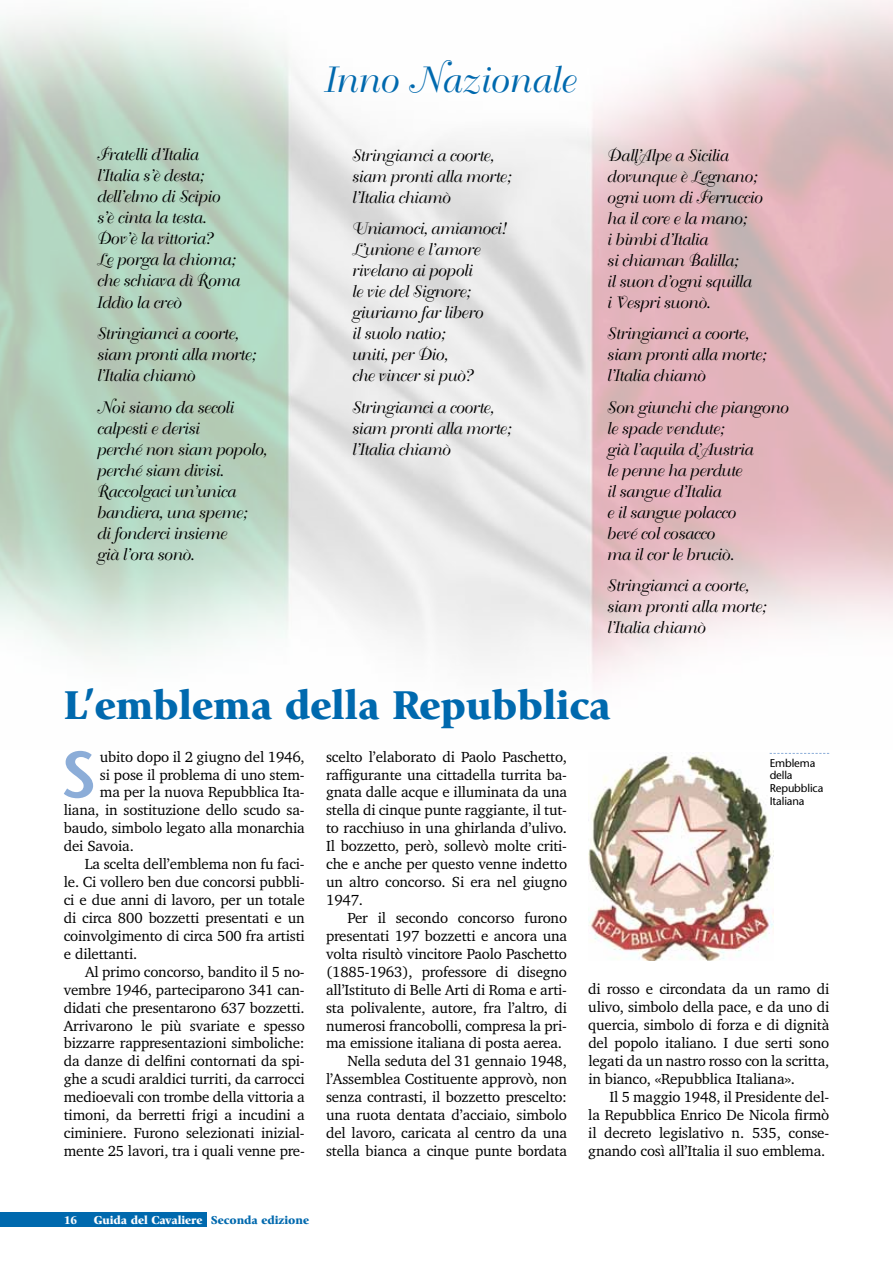
<style>
.page{position:relative;width:893px;height:1263px;background:#fff}
.page>*{position:absolute;margin:0;border:0;box-sizing:border-box;transform-origin:0 0}
.t1{font:600 65.55px "Stone Sans";color:#8cadd8}
.t2{font:900 42px "Giovanni";color:#0069ae}
.t3{font:36px "Bellevue";letter-spacing:.01em;color:#0069ae}
.t4{font:16.5px/21px "Bellevue";letter-spacing:-.01em;color:#000}
.t5{font:15px/18px "Charter IT Cby BT";letter-spacing:-.01em;color:#000;text-align:justify}
.t6{font:900 12px "Giovanni";color:#fff}
.t7{font:11.25px/12.8px "Stone Sans";letter-spacing:-.01em;color:#000}
.s1{color:#0069ae}
</style>
<div class="page">
<div style="left:0;top:1212px;width:207px;height:15px;background:#0069ae"></div>
<img style="left:588px;top:752px;width:186px;height:209px">
<svg style="left:770px;top:753px;width:59px;height:1px"></svg>
<p class="t4" style="left:96px;top:145px;width:145px">Fratelli d’Italia l’Italia s’è desta; dell’elmo di Scipio s’è cinta la testa.<br>Dov’è la vittoria?<br>Le porga la chioma; che schiava dì Roma<br>Iddìo la creò</p>
<p class="t4" style="left:96px;top:324px;width:160px">Stringiamci a coorte, siam pronti alla morte; l’Italia chiamò</p>
<p class="t4" style="left:96px;top:397px;width:171px">Noi siamo da secoli calpesti e derisi<br>perché non siam popolo, perché siam divisi.<br>Raccolgaci un’unica bandiera, una speme;<br>di fonderci insieme<br>già l’ora sonò.</p>
<h3 class="t3" style="left:322px;top:60px;width:253px">Inno Nazionale</h3>
<p class="t4" style="left:351px;top:145px;width:160px">Stringiamci a coorte, siam pronti alla morte; l’Italia chiamò</p>
<p class="t4" style="left:351px;top:219px;width:155px">Uniamoci, amiamoci!<br>L’unione e l’amore rivelano ai popoli<br>le vie del Signore; giuriamo far libero<br>il suolo natio;<br>uniti, per Dio,<br>che vincer si può?</p>
<p class="t4" style="left:351px;top:397px;width:160px">Stringiamci a coorte, siam pronti alla morte; l’Italia chiamò</p>
<p class="t4" style="left:606px;top:145px;width:157px">Dall’Alpe a Sicilia dovunque è Legnano; ogni uom di Ferruccio ha il core e la mano;<br>i bimbi d’Italia<br>si chiaman Balilla;<br>il suon d’ogni squilla<br>i Vespri suonò.</p>
<p class="t4" style="left:606px;top:324px;width:160px">Stringiamci a coorte, siam pronti alla morte; l’Italia chiamò</p>
<p class="t4" style="left:606px;top:397px;width:183px">Son giunchi che piangono le spade vendute;<br>già l’aquila d’Austria<br>le penne ha perdute<br>il sangue d’Italia<br>e il sangue polacco<br>bevé col cosacco<br>ma il cor le bruciò.</p>
<p class="t4" style="left:606px;top:576px;width:160px">Stringiamci a coorte, siam pronti alla morte; l’Italia chiamò</p>
<h2 class="t2" style="left:64px;top:679px;width:548px">L’emblema della Repubblica</h2>
<h1 class="t1" style="left:60px;top:734px;width:38px">S</h1>
<p class="t5" style="left:100px;top:747px;width:206px">ubito dopo il 2 giugno del 1946,</p>
<p class="t5" style="left:100px;top:765px;width:206px">si pose il problema di uno stem-</p>
<p class="t5" style="left:100px;top:783px;width:206px">ma per la nuova Repubblica Ita-</p>
<p class="t5" style="left:64px;top:801px;width:242px">liana, in sostituzione dello scudo sa-</p>
<p class="t5" style="left:64px;top:819px;width:242px">baudo, simbolo legato alla monarchia</p>
<p class="t5" style="left:64px;top:837px;width:72px">dei Savoia.</p>
<p class="t5" style="left:85px;top:855px;width:221px">La scelta dell’emblema non fu faci-</p>
<p class="t5" style="left:64px;top:873px;width:242px">le. Ci vollero ben due concorsi pubbli-</p>
<p class="t5" style="left:64px;top:890px;width:242px">ci e due anni di lavoro, per un totale</p>
<p class="t5" style="left:64px;top:908px;width:242px">di circa 800 bozzetti presentati e un</p>
<p class="t5" style="left:64px;top:926px;width:242px">coinvolgimento di circa 500 fra artisti</p>
<p class="t5" style="left:64px;top:944px;width:75px">e dilettanti.</p>
<p class="t5" style="left:85px;top:962px;width:221px">Al primo concorso, bandito il 5 no-</p>
<p class="t5" style="left:64px;top:980px;width:242px">vembre 1946, parteciparono 341 can-</p>
<p class="t5" style="left:64px;top:998px;width:242px">didati che presentarono 637 bozzetti.</p>
<p class="t5" style="left:64px;top:1016px;width:242px">Arrivarono le più svariate e spesso</p>
<p class="t5" style="left:64px;top:1034px;width:242px">bizzarre rappresentazioni simboliche:</p>
<p class="t5" style="left:64px;top:1052px;width:242px">da danze di delfini contornati da spi-</p>
<p class="t5" style="left:64px;top:1070px;width:242px">ghe a scudi araldici turriti, da carrocci</p>
<p class="t5" style="left:64px;top:1088px;width:242px">medioevali con trombe della vittoria a</p>
<p class="t5" style="left:64px;top:1106px;width:242px">timoni, da berretti frigi a incudini a</p>
<p class="t5" style="left:64px;top:1124px;width:242px">ciminiere. Furono selezionati inizial-</p>
<p class="t5" style="left:64px;top:1141px;width:242px">mente 25 lavori, tra i quali venne pre-</p>
<p class="t5" style="left:326px;top:747px;width:243px">scelto l’elaborato di Paolo Paschetto, raffigurante una cittadella turrita ba&shy;gnata dalle acque e illuminata da una stella di cinque punte raggiante, il tut&shy;to racchiuso in una ghirlanda d’ulivo.<br>Il bozzetto, però, sollevò molte criti&shy;che e anche per questo venne indetto un altro concorso. Si era nel giugno 1947.</p>
<p class="t5" style="left:347px;top:908px;width:221px">Per il secondo concorso furono</p>
<p class="t5" style="left:326px;top:926px;width:242px">presentati 197 bozzetti e ancora una</p>
<p class="t5" style="left:326px;top:944px;width:242px">volta risultò vincitore Paolo Paschetto</p>
<p class="t5" style="left:326px;top:962px;width:242px">(1885-1963), professore di disegno</p>
<p class="t5" style="left:326px;top:980px;width:242px">all’Istituto di Belle Arti di Roma e arti-</p>
<p class="t5" style="left:326px;top:998px;width:242px">sta polivalente, autore, fra l’altro, di</p>
<p class="t5" style="left:326px;top:1016px;width:242px">numerosi francobolli, compresa la pri-</p>
<p class="t5" style="left:326px;top:1034px;width:237px">ma emissione italiana di posta aerea.</p>
<p class="t5" style="left:347px;top:1052px;width:221px">Nella seduta del 31 gennaio 1948,</p>
<p class="t5" style="left:326px;top:1070px;width:242px">l’Assemblea Costituente approvò, non</p>
<p class="t5" style="left:326px;top:1088px;width:242px">senza contrasti, il bozzetto prescelto:</p>
<p class="t5" style="left:326px;top:1106px;width:242px">una ruota dentata d’acciaio, simbolo</p>
<p class="t5" style="left:326px;top:1124px;width:242px">del lavoro, caricata al centro da una</p>
<p class="t5" style="left:326px;top:1141px;width:242px">stella bianca a cinque punte bordata</p>
<p class="t7" style="left:770px;top:756px;width:55px">Emblema della<br>Repubblica<br>Italiana</p>
<p class="t5" style="left:588px;top:980px;width:242px">di rosso e circondata da un ramo di ulivo, simbolo della pace, e da uno di quercia, simbolo di forza e di dignità del popolo italiano. I due serti sono legati da un nastro rosso con la scritta, in bianco, «Repubblica Italiana».</p>
<p class="t5" style="left:588px;top:1087px;width:242px;text-indent:21px">Il 5 maggio 1948, il Presidente del&shy;la Repubblica Enrico De Nicola firmò il decreto legislativo n. 535, conse&shy;gnando così all’Italia il suo emblema.</p>
<p class="t6" style="left:64px;top:1213px;width:15px">16</p>
<p class="t6" style="left:94px;top:1213px;width:217px">Guida del Cavaliere <span class="s1">Seconda edizione</span></p>
</div>
